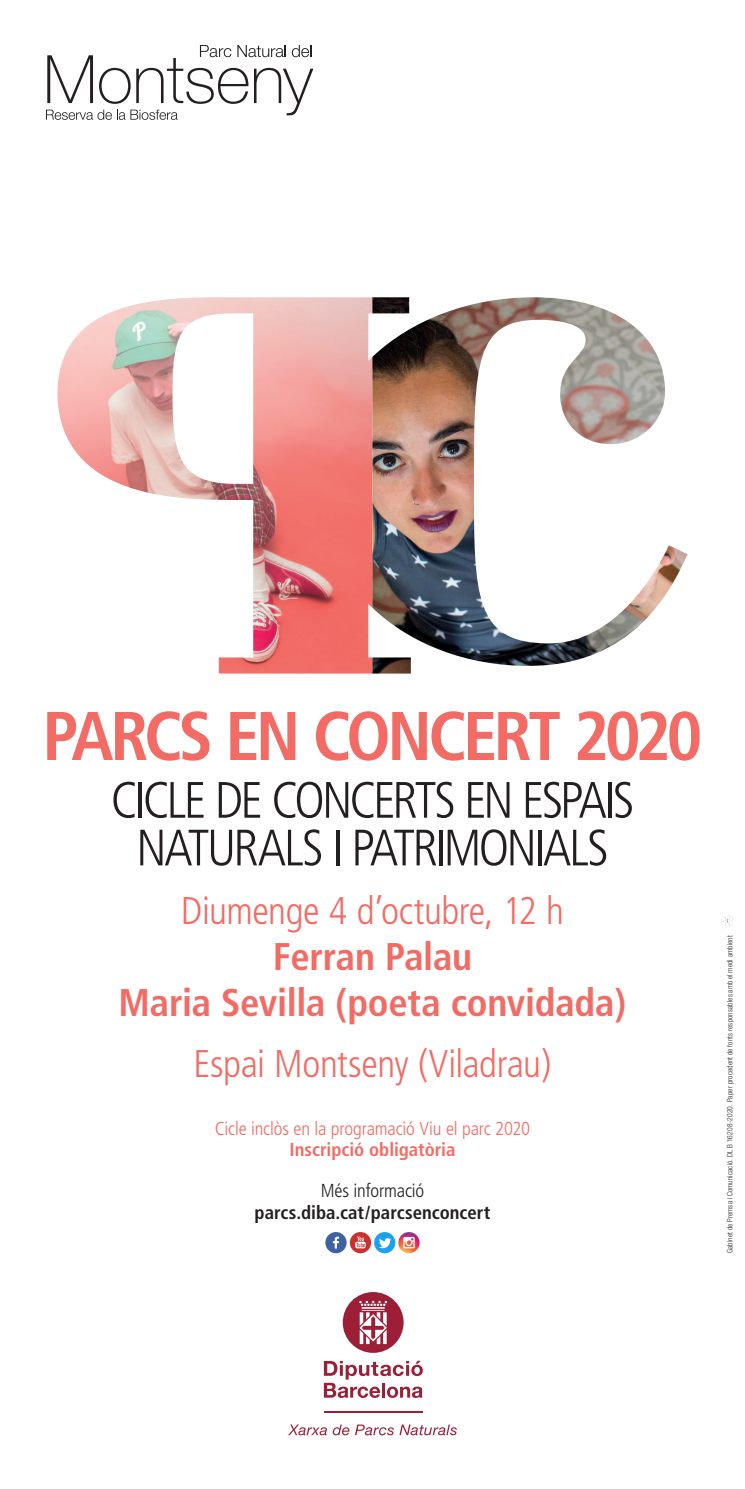
<style>
.page{position:relative;width:745px;height:1489px;background:#fff}
.page>*{position:absolute;margin:0;border:0;box-sizing:border-box;transform-origin:0 0}
.t1{font:700 condensed 68.75px "Frutiger";letter-spacing:-.055em;color:#f26b64}
.t2{font:300 condensed 51px/47.6px "Frutiger";letter-spacing:-.055em;color:#231f20;text-align:center}
.t3{font:300 condensed 38.5px "Frutiger";letter-spacing:-.01em;color:#f26b64}
.t4{font:700 condensed 38.5px/46.2px "Frutiger";letter-spacing:-.01em;color:#f26b64;text-align:center}
.t5{font:300 condensed 18.75px "Frutiger";letter-spacing:-.01em;color:#f26b64}
.t6{font:700 condensed 18.75px "Frutiger";color:#231f20}
.t7{font:700 condensed 18.75px "Frutiger";letter-spacing:-.005em;color:#f26b64}
.t8{font:300 condensed 18.75px "Frutiger";letter-spacing:-.01em;color:#231f20}
.t9{font:300 condensed 7.5px "Helvetica Neue LT Std";letter-spacing:.015em;color:#231f20}
</style>
<div class="page">
<svg style="left:721px;top:915px;width:12px;height:13px"></svg>
<svg style="left:288px;top:1424px;width:38px;height:11px"></svg>
<svg style="left:332px;top:1424px;width:17px;height:11px"></svg>
<svg style="left:355px;top:1424px;width:38px;height:11px"></svg>
<svg style="left:399px;top:1424px;width:57px;height:11px"></svg>
<hr style="left:324px;top:1410px;width:98px;height:2px;background:#9c1f37">
<svg style="left:323px;top:1360px;width:99px;height:37px"></svg>
<svg style="left:342px;top:1292px;width:61px;height:60px"></svg>
<img style="left:57px;top:297px;width:630px;height:376px">
<svg style="left:46px;top:45px;width:267px;height:75px"></svg>
<div style="left:325px;top:1231px;width:21px;height:22px;background:#3d61a2;border-radius:50%"></div>
<svg style="left:332px;top:1236px;width:7px;height:12px"></svg>
<svg style="left:349px;top:1231px;width:22px;height:22px"></svg>
<svg style="left:355px;top:1236px;width:10px;height:12px"></svg>
<svg style="left:374px;top:1231px;width:21px;height:22px"></svg>
<svg style="left:378px;top:1237px;width:13px;height:11px"></svg>
<svg style="left:398px;top:1231px;width:21px;height:22px"></svg>
<svg style="left:403px;top:1236px;width:11px;height:12px"></svg>
<h1 class="t1" style="left:43px;top:695px;width:661px">PARCS EN CONCERT 2020</h1>
<h2 class="t2" style="left:110px;top:777px;width:525px">CICLE DE CONCERTS EN ESPAIS<br>NATURALS I PATRIMONIALS</h2>
<h3 class="t3" style="left:181px;top:888px;width:384px">Diumenge 4 d’octubre, 12 h</h3>
<h3 class="t4" style="left:119px;top:933px;width:509px">Ferran Palau<br>Maria Sevilla (poeta convidada)</h3>
<h3 class="t3" style="left:193px;top:1041px;width:359px">Espai Montseny (Viladrau)</h3>
<h3 class="t5" style="left:215px;top:1117px;width:316px">Cicle inclòs en la programació Viu el parc 2020</h3>
<h3 class="t7" style="left:289px;top:1138px;width:167px">Inscripció obligatòria</h3>
<h3 class="t8" style="left:320px;top:1180px;width:105px">Més informació</h3>
<h3 class="t6" style="left:254px;top:1200px;width:237px">parcs.diba.cat/parcsenconcert</h3>
<p class="t9" style="left:725px;top:1253px;width:319px;rotate:-90deg">Gabinet de Premsa i Comunicació. DL B 16208-2020. Paper procedent de fonts responsables amb el medi ambient</p>
</div>
